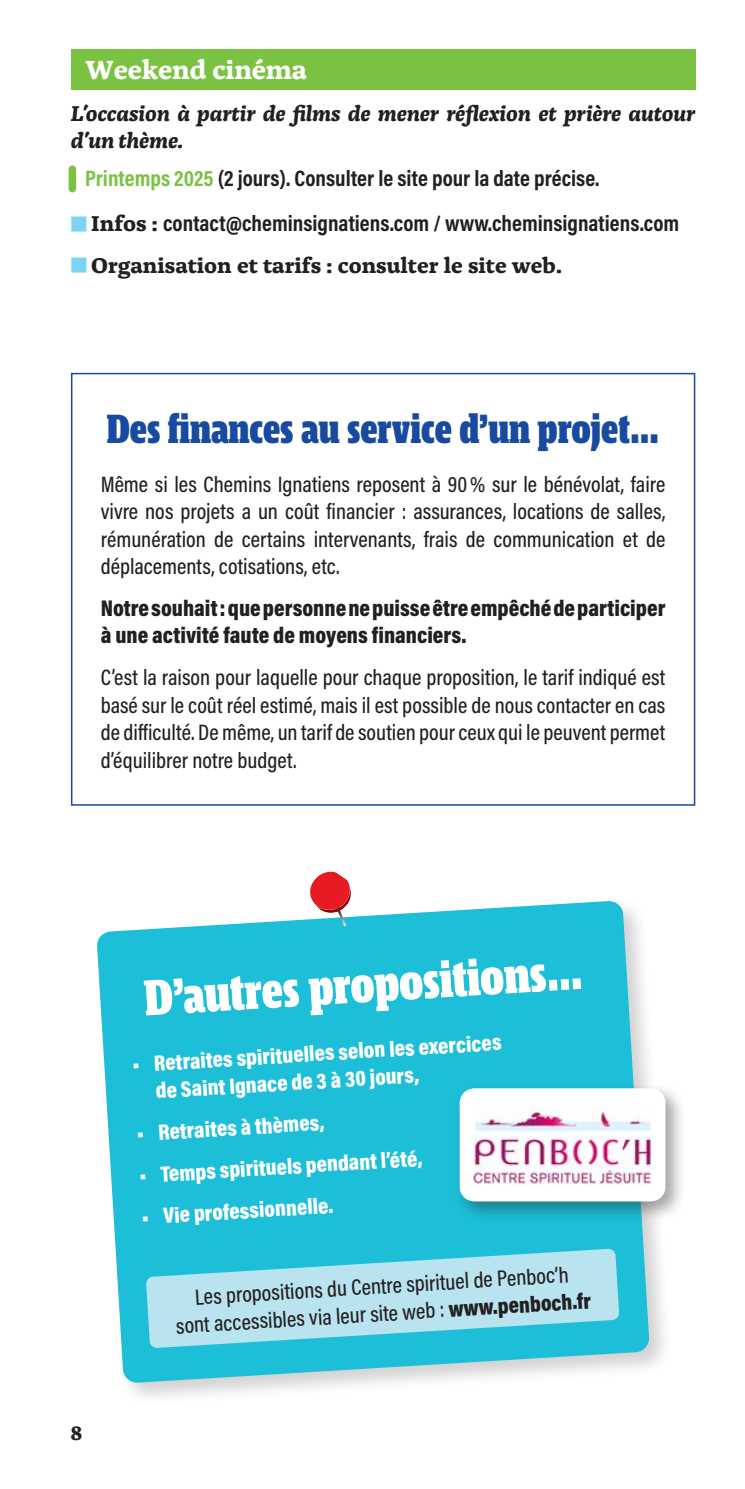
<style>
.page{position:relative;width:745px;height:1489px;background:#fff}
.page>*{position:absolute;margin:0;border:0;box-sizing:border-box;transform-origin:0 0}
.proposition_-_TITRE{font:900 52.5px "Mislab Std Compact";color:#fff}
.proposition_-_TITRE-2{font:900 42.5px "Mislab Std Compact";color:#174aa0}
.proposition_-_thème_Ignace{font:700 27.5px "Alda OTCEV";letter-spacing:-.01em;color:#fff}
.proposition_-_date_Ignace{font:900 23px/27.5px "Acumin Pro Cond";color:#231f20}
.proposition_-_date_Ignace-2{font:500 22.5px/27.5px "Acumin Pro Cond";color:#231f20;text-align:justify}
.t1{font:900 22.5px/27.8px "Acumin Pro Cond";color:#fff}
.proposition_-_date_Ignace-3{font:700 22.5px "Acumin Pro Cond";color:#231f20}
.proposition_-_intitulé{font:italic 700 22.5px/27px "Alda OTCEV";letter-spacing:-.005em;color:#231f20}
.t2{font:700 22.5px "Alda OTCEV";color:#231f20}
.t3{font:700 20px "Alda OTCEV";color:#231f20}
.s1{color:#7bc142}
.s2{font-family:"Alda OTCEV"}
.s3{font-weight:900}
</style>
<div class="page">
<hr style="left:744px;top:1212px;width:1px;height:276px;background:#e6e7e9">
<div style="left:71px;top:49px;width:623px;height:41px;background:#7bc142"></div>
<div style="left:69px;top:169px;width:7px;height:20px;background:#7bc142"></div>
<div style="left:71px;top:373px;width:623px;height:432px;border:2px solid #174aa0"></div>
<div style="left:93px;top:897px;width:578px;height:508px;background:#231f20;opacity:.2"></div>
<svg style="left:97px;top:900px;width:552px;height:482px;background:#39c5db"></svg>
<svg style="left:146px;top:1248px;width:473px;height:99px;background:#8ad8e8"></svg>
<div style="left:453px;top:1082px;width:233px;height:140px;background:#231f20;opacity:.41"></div>
<div style="left:459px;top:1088px;width:206px;height:113px;background:#fff;border-radius:14px"></div>
<img style="left:472px;top:1088px;width:180px;height:97px">
<svg style="left:310px;top:871px;width:41px;height:56px"></svg>
<p class="proposition_-_thème_Ignace" style="left:85px;top:48px;width:223px">Weekend cinéma</p>
<p class="proposition_-_intitulé" style="left:71px;top:97px;width:625px">L’occasion à partir de films de mener réflexion et prière autour d’un thème.</p>
<p class="proposition_-_date_Ignace-3" style="left:85px;top:163px;width:515px"><span class="s1">Printemps 2025</span> (2 jours). Consulter le site pour la date précise.</p>
<p class="proposition_-_date_Ignace-3" style="left:91px;top:209px;width:589px"><span class="s2">Infos :</span> contact@cheminsignatiens.com / www.cheminsignatiens.com</p>
<p class="t2" style="left:91px;top:247px;width:472px">Organisation et tarifs : consulter le site web.</p>
<p class="proposition_-_TITRE-2" style="left:106px;top:407px;width:554px">Des finances au service d’un projet…</p>
<p class="proposition_-_date_Ignace-2" style="left:101px;top:469px;width:565px">Même si les Chemins Ignatiens reposent à 90% sur le bénévolat, faire vivre nos projets a un coût financier : assurances, locations de salles, rémunération de certains intervenants, frais de communication et de déplacements, cotisations, etc.</p>
<p class="proposition_-_date_Ignace" style="left:101px;top:593px;width:566px">Notre souhait : que personne ne puisse être empêché de participer à une activité faute de moyens financiers.</p>
<p class="proposition_-_date_Ignace-2" style="left:101px;top:663px;width:565px">C’est la raison pour laquelle pour chaque proposition, le tarif indiqué est basé sur le coût réel estimé, mais il est possible de nous contacter en cas de difficulté. De même, un tarif de soutien pour ceux qui le peuvent permet d’équilibrer notre budget.</p>
<p class="proposition_-_TITRE" style="left:142px;top:969px;width:441px;rotate:-3deg">D’autres propositions…</p>
<p class="t1" style="left:153px;top:1047px;width:349px;text-indent:-21px;rotate:-3deg">• Retraites spirituelles selon les exercices de Saint Ignace de 3 à 30 jours,</p>
<p class="t1" style="left:136px;top:1118px;width:189px;rotate:-3deg">• Retraites à thèmes,</p>
<p class="t1" style="left:139px;top:1159px;width:284px;rotate:-3deg">• Temps spirituels pendant l’été,</p>
<p class="t1" style="left:141px;top:1201px;width:193px;rotate:-3deg">• Vie professionnelle.</p>
<p class="t3" style="left:71px;top:1417px;width:13px">8</p>
<p class="proposition_-_date_Ignace-2" style="left:174px;top:1281px;width:417px;line-height:28.2px;text-align:center;rotate:-3deg">Les propositions du Centre spirituel de Penboc’h<br>sont accessibles via leur site web : <span class="s3">www.penboch.fr</span></p>
</div>
